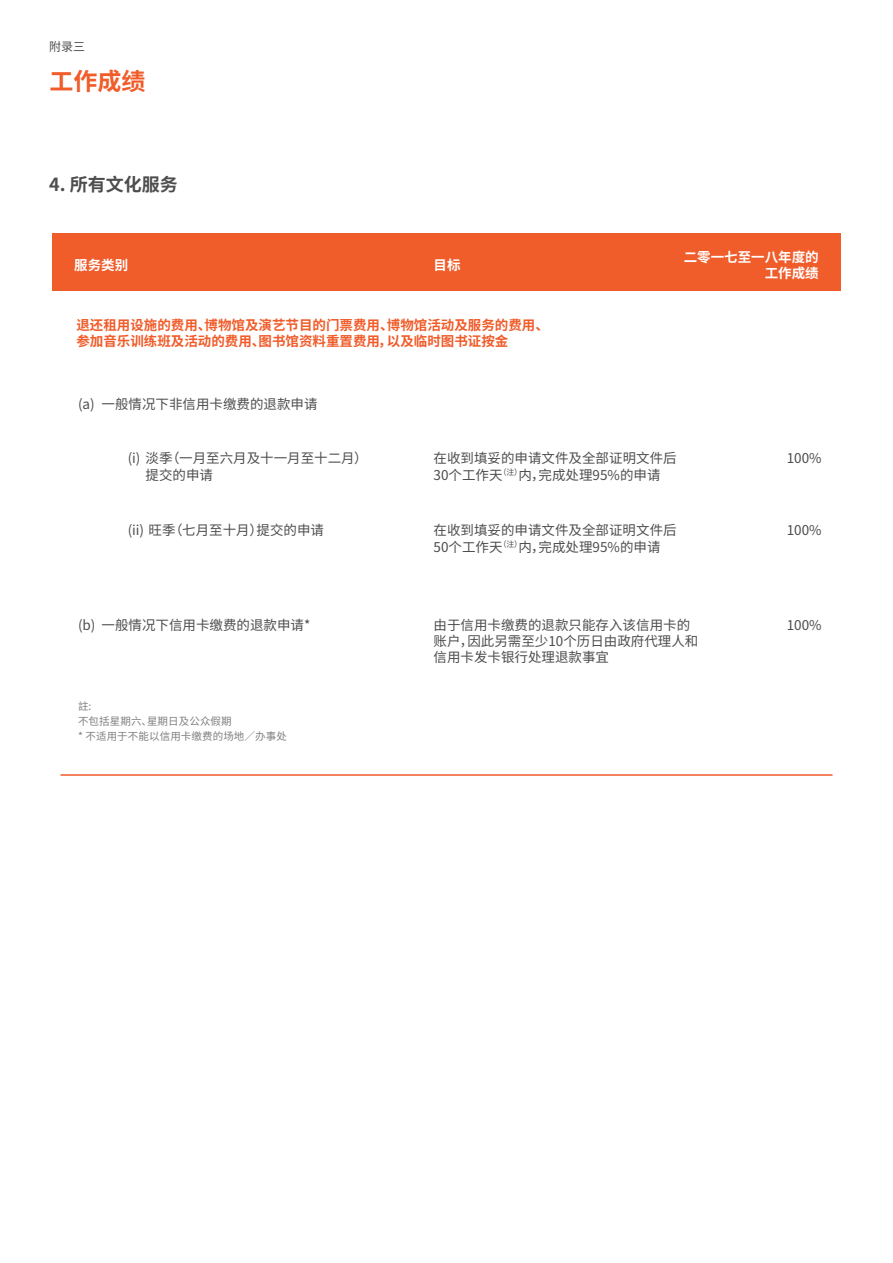
<style>
.page{position:relative;width:893px;height:1263px;background:#fff}
.page>*{position:absolute;margin:0;border:0;box-sizing:border-box;transform-origin:0 0}
.t1{font:700 24px "Noto Sans CJ Ksc";color:#f05c2a}
.t2{font:700 18px "Noto Sans CJ Ksc";color:#4d4d4d}
.t3{font:13.5px/16.2px "Noto Sans CJ Ksc";color:#4d4d4d}
.t4{font:700 13.5px/16.2px "Noto Sans CJ Ksc";color:#f05c2a}
.t5{font:700 13.5px/16.2px "Noto Sans CJ Ksc";color:#fff;text-align:right}
.t6{font:12px "Noto Sans CJ Ksc";color:#4d4d4d}
.t7{font:10.5px/15px "Noto Sans CJ Ksc";letter-spacing:.01em;color:#808080}
</style>
<div class="page">
<div style="left:52px;top:233px;width:788px;height:57px;background:#f05c2a"></div>
<hr style="left:60px;top:774px;width:772px;height:2px;background:#f05c2a">
<p class="t6" style="left:49px;top:40px;width:37px">附录三</p>
<h1 class="t1" style="left:50px;top:68px;width:97px">工作成绩</h1>
<h2 class="t2" style="left:49px;top:174px;width:130px">4. 所有文化服务</h2>
<p class="t5" style="left:74px;top:257px;width:55px">服务类别</p>
<p class="t5" style="left:434px;top:257px;width:28px">目标</p>
<p class="t5" style="left:684px;top:249px;width:137px">二零一七至一八年度的工作成绩</p>
<p class="t4" style="left:76px;top:317px;width:474px">退还租用设施的费用、博物馆及演艺节目的门票费用、博物馆活动及服务的费用、参加音乐训练班及活动的费用、图书馆资料重置费用，以及临时图书证按金</p>
<p class="t3" style="left:78px;top:396px;width:18px">(a)</p>
<p class="t3" style="left:102px;top:396px;width:218px">一般情况下非信用卡缴费的退款申请</p>
<p class="t3" style="left:146px;top:451px;width:224px;text-indent:-18px">(i) 淡季（一月至六月及十一月至十二月）提交的申请</p>
<p class="t3" style="left:128px;top:522px;width:198px">(ii) 旺季（七月至十月）提交的申请</p>
<p class="t3" style="left:78px;top:617px;width:234px">(b) 一般情况下信用卡缴费的退款申请*</p>
<p class="t7" style="left:78px;top:699px;width:210px">註:<br>不包括星期六、星期日及公众假期<br>* 不适用于不能以信用卡缴费的场地／办事处</p>
<p class="t3" style="left:434px;top:451px;width:244px">在收到填妥的申请文件及全部证明文件后<br>30个工作天<sup>（注）</sup>内，完成处理95%的申请</p>
<p class="t3" style="left:434px;top:522px;width:244px">在收到填妥的申请文件及全部证明文件后<br>50个工作天<sup>（注）</sup>内，完成处理95%的申请</p>
<p class="t3" style="left:434px;top:617px;width:266px">由于信用卡缴费的退款只能存入该信用卡的账户，因此另需至少10个历日由政府代理人和信用卡发卡银行处理退款事宜</p>
<p class="t3" style="left:787px;top:451px;width:36px">100%</p>
<p class="t3" style="left:787px;top:522px;width:36px">100%</p>
<p class="t3" style="left:787px;top:617px;width:36px">100%</p>
</div>
